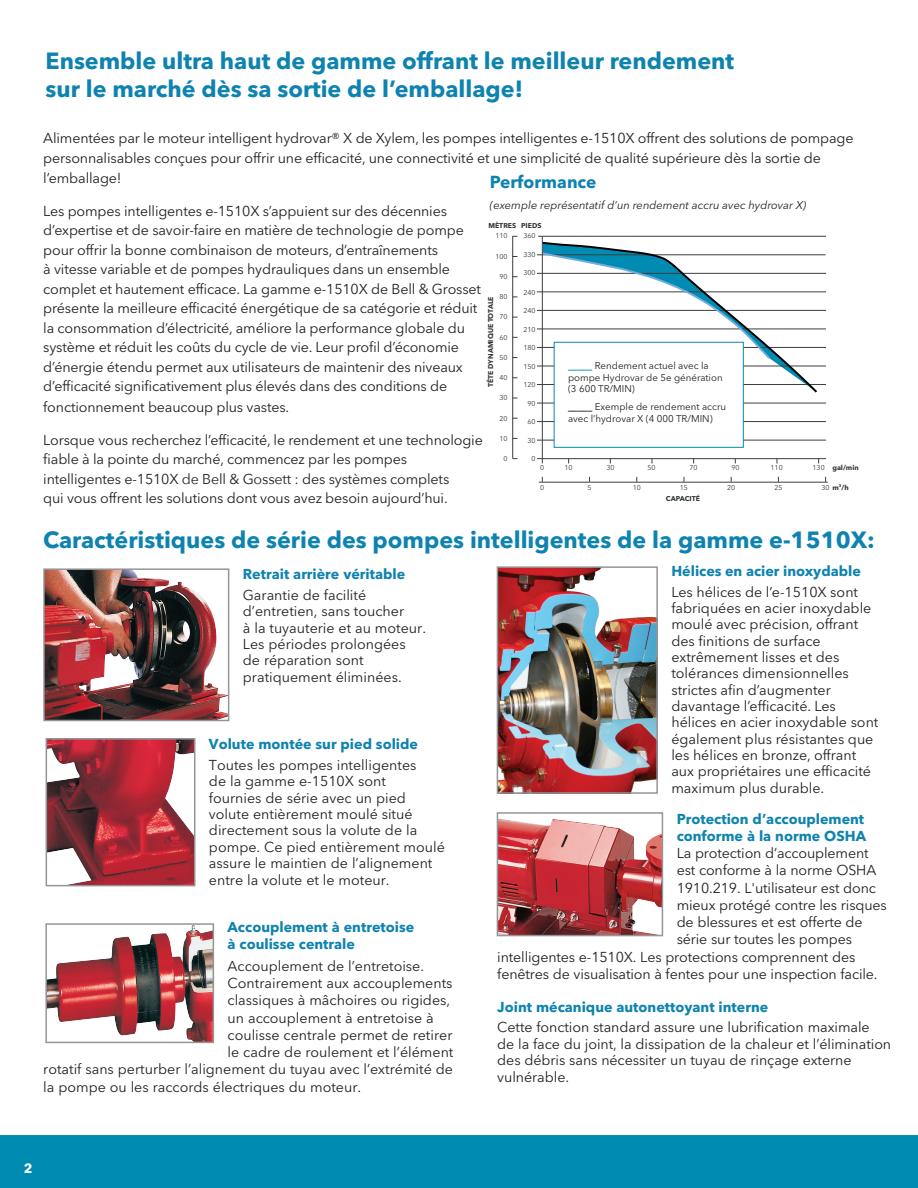
<style>
.page{position:relative;width:918px;height:1188px;background:#fff}
.page>*{position:absolute;margin:0;border:0;box-sizing:border-box;transform-origin:0 0}
.t1{font:700 23.25px/27.9px "Avenir Next LT Pro";color:#0e83af}
.Interior_Headline{font:700 17.25px "Avenir Next LT Pro";color:#0e83af}
.t2{font:14.25px/16.4px "Avenir Next LT Pro";letter-spacing:-.01em;color:#231f20}
.t3{font:700 14.25px/17.2px "Avenir Next LT Pro";color:#0e83af}
.t4{font:700 13.5px "Avenir Next";color:#fff}
.Interior_Headline-2{font:italic 11.25px "Avenir Next LT Pro";color:#231f20}
.Interior_Headline-3{font:9.75px/11.7px "Avenir Next LT Pro";color:#231f20}
.t5{font:6.9px "Avenir Next LT Pro";color:#323738}
.t6{font:700 6.9px "Avenir Next LT Pro";color:#323738}
.s1{font-family:"Avenir Next"}
.s2{font-weight:700;color:#008bb3}
.s3{font-weight:700}
.s4{font-weight:400}
</style>
<div class="page">
<div style="left:0;top:1135px;width:918px;height:53px;background:#008bb3"></div>
<hr style="left:537px;top:254px;width:289px;height:1px;background:#3e3e3f">
<hr style="left:537px;top:273px;width:289px;height:1px;background:#3e3e3f">
<hr style="left:537px;top:310px;width:289px;height:1px;background:#3e3e3f">
<hr style="left:537px;top:291px;width:289px;height:1px;background:#3e3e3f">
<hr style="left:537px;top:328px;width:289px;height:1px;background:#3e3e3f">
<hr style="left:537px;top:347px;width:289px;height:1px;background:#3e3e3f">
<hr style="left:537px;top:366px;width:289px;height:1px;background:#3e3e3f">
<hr style="left:537px;top:384px;width:289px;height:1px;background:#3e3e3f">
<hr style="left:537px;top:403px;width:289px;height:1px;background:#3e3e3f">
<hr style="left:537px;top:421px;width:289px;height:1px;background:#3e3e3f">
<hr style="left:537px;top:440px;width:289px;height:1px;background:#3e3e3f">
<hr style="left:537px;top:458px;width:289px;height:1px;background:#3e3e3f">
<hr style="left:539px;top:482px;width:289px;height:1px;background:#3e3e3f">
<hr style="left:538px;top:236px;width:288px;height:1px;background:#3e3e3f">
<svg style="left:540px;top:241px;width:279px;height:154px"></svg>
<hr style="left:542px;top:236px;width:1px;height:223px;background:#3e3e3f">
<hr style="left:512px;top:236px;width:1px;height:222px;background:#3e3e3f">
<div style="left:554px;top:342px;width:190px;height:106px;background:#fff;border:1px solid #008bb3"></div>
<img style="left:46px;top:571px;width:180px;height:147px">
<div style="left:43px;top:568px;width:186px;height:153px;border:2px solid #939598"></div>
<img style="left:500px;top:569px;width:155px;height:222px">
<div style="left:497px;top:566px;width:161px;height:228px;border:2px solid #939598"></div>
<img style="left:49px;top:741px;width:143px;height:142px">
<div style="left:46px;top:738px;width:149px;height:148px;border:2px solid #939598"></div>
<img style="left:48px;top:926px;width:163px;height:114px">
<div style="left:45px;top:923px;width:169px;height:120px;border:2px solid #939598"></div>
<img style="left:500px;top:819px;width:160px;height:114px">
<div style="left:497px;top:812px;width:166px;height:124px;border:2px solid #939598"></div>
<p class="t1" style="left:46px;top:47px;width:690px">Ensemble ultra haut de gamme offrant le meilleur rendement sur le marché dès sa sortie de l’emballage!</p>
<p class="t2" style="left:43px;top:128px;width:812px;line-height:19.8px">Alimentées par le moteur intelligent hydrovar® X de Xylem, les pompes intelligentes e-1510X offrent des solutions de pompage personnalisables conçues pour offrir une efficacité, une connectivité et une simplicité de qualité supérieure dès la sortie de l’emballage!</p>
<p class="t2" style="left:43px;top:201px;width:439px;line-height:19.5px">Les pompes intelligentes e-1510X s’appuient sur des décennies d’expertise et de savoir-faire en matière de technologie de pompe pour offrir la bonne combinaison de moteurs, d’entraînements<br>à vitesse variable et de pompes hydrauliques dans un ensemble complet et hautement efficace. La gamme e-1510X de Bell &amp; Grosset présente la meilleure efficacité énergétique de sa catégorie et réduit la consommation d’électricité, améliore la performance globale du système et réduit les coûts du cycle de vie. Leur profil d’économie d’énergie étendu permet aux utilisateurs de maintenir des niveaux d’efficacité significativement plus élevés dans des conditions de fonctionnement beaucoup plus vastes.</p>
<p class="t2" style="left:43px;top:430px;width:441px;line-height:19.5px">Lorsque vous recherchez l’efficacité, le rendement et une technologie fiable à la pointe du marché, commencez par les pompes intelligentes e-1510X <span class="s1">de Bell &amp; Gossett</span> : des systèmes complets<br>qui vous offrent les solutions dont vous avez besoin aujourd’hui.</p>
<p class="Interior_Headline" style="left:490px;top:172px;width:108px">Performance</p>
<p class="Interior_Headline-2" style="left:490px;top:198px;width:318px">(exemple représentatif d’un rendement accru avec hydrovar X)</p>
<p class="t6" style="left:488px;top:222px;width:55px">MÈTRES PIEDS</p>
<p class="t5" style="left:495px;top:232px;width:14px">110</p>
<p class="t5" style="left:523px;top:232px;width:14px">360</p>
<p class="t5" style="left:523px;top:250px;width:14px">330</p>
<p class="t5" style="left:495px;top:252px;width:14px">100</p>
<p class="t5" style="left:523px;top:269px;width:14px">300</p>
<p class="t5" style="left:500px;top:272px;width:10px">90</p>
<p class="t5" style="left:523px;top:288px;width:14px">240</p>
<p class="t5" style="left:500px;top:293px;width:10px">80</p>
<p class="t6" style="left:487px;top:387px;width:92px;rotate:-90deg">TÊTE DYNAMIQUE TOTALE</p>
<p class="t5" style="left:523px;top:306px;width:14px">240</p>
<p class="t5" style="left:500px;top:313px;width:10px">70</p>
<p class="t5" style="left:523px;top:325px;width:14px">210</p>
<p class="t5" style="left:500px;top:333px;width:10px">60</p>
<p class="t5" style="left:523px;top:343px;width:14px">180</p>
<p class="t5" style="left:500px;top:353px;width:10px">50</p>
<p class="Interior_Headline-3" style="left:568px;top:360px;width:156px"><span class="s2">_____</span> Rendement actuel avec la pompe Hydrovar de 5e génération (3 600 TR/MIN)</p>
<p class="Interior_Headline-3" style="left:568px;top:401px;width:160px"><span class="s3">_____</span> Exemple de rendement accru avec l’hydrovar X (4 000 TR/MIN)</p>
<p class="t5" style="left:523px;top:362px;width:14px">150</p>
<p class="t5" style="left:500px;top:374px;width:10px">40</p>
<p class="t5" style="left:523px;top:380px;width:14px">120</p>
<p class="t5" style="left:500px;top:394px;width:10px">30</p>
<p class="t5" style="left:527px;top:399px;width:10px">90</p>
<p class="t5" style="left:500px;top:414px;width:10px">20</p>
<p class="t5" style="left:527px;top:417px;width:10px">60</p>
<p class="t5" style="left:500px;top:434px;width:10px">10</p>
<p class="t5" style="left:527px;top:436px;width:10px">30</p>
<p class="t5" style="left:504px;top:455px;width:6px">0</p>
<p class="t5" style="left:531px;top:455px;width:6px">0</p>
<p class="t6" style="left:832px;top:463px;width:28px">gal/min</p>
<p class="t5" style="left:540px;top:463px;width:6px">0</p>
<p class="t5" style="left:565px;top:463px;width:10px">10</p>
<p class="t5" style="left:606px;top:463px;width:10px">30</p>
<p class="t5" style="left:648px;top:463px;width:10px">50</p>
<p class="t5" style="left:690px;top:463px;width:10px">70</p>
<p class="t5" style="left:732px;top:463px;width:10px">90</p>
<p class="t5" style="left:771px;top:463px;width:14px">110</p>
<p class="t5" style="left:813px;top:463px;width:14px">130</p>
<p class="t5" style="left:540px;top:483px;width:6px">0</p>
<p class="t5" style="left:588px;top:483px;width:6px">5</p>
<p class="t5" style="left:633px;top:483px;width:10px">10</p>
<p class="t5" style="left:680px;top:483px;width:10px">15</p>
<p class="t5" style="left:727px;top:483px;width:10px">20</p>
<p class="t5" style="left:774px;top:483px;width:10px">25</p>
<p class="t6" style="left:822px;top:483px;width:29px"><span class="s4">30</span> m<sup>3</sup>/h</p>
<p class="t6" style="left:666px;top:494px;width:36px">CAPACITÉ</p>
<p class="t1" style="left:43px;top:526px;width:833px">Caractéristiques de série des pompes intelligentes de la gamme e-1510X:</p>
<p class="t3" style="left:243px;top:565px;width:164px">Retrait arrière véritable</p>
<p class="t2" style="left:243px;top:587px;width:185px">Garantie de facilité d’entretien, sans toucher<br>à la tuyauterie et au moteur.<br>Les périodes prolongées de réparation sont pratiquement éliminées.</p>
<p class="t3" style="left:671px;top:562px;width:191px">Hélices en acier inoxydable</p>
<p class="t2" style="left:671px;top:583px;width:209px">Les hélices de l’e-1510X sont fabriquées en acier inoxydable moulé avec précision, offrant des finitions de surface extrêmement lisses et des tolérances dimensionnelles strictes afin d’augmenter davantage l’efficacité. Les hélices en acier inoxydable sont également plus résistantes que les hélices en bronze, offrant aux propriétaires une efficacité maximum plus durable.</p>
<p class="t3" style="left:209px;top:735px;width:211px">Volute montée sur pied solide</p>
<p class="t2" style="left:209px;top:757px;width:237px">Toutes les pompes intelligentes<br>de la gamme e-1510X sont<br>fournies de série avec un pied volute entièrement moulé situé directement sous la volute de la pompe. Ce pied entièrement moulé assure le maintien de l’alignement entre la volute et le moteur.</p>
<p class="t3" style="left:228px;top:918px;width:188px">Accouplement à entretoise à coulisse centrale</p>
<p class="t2" style="left:228px;top:958px;width:198px">Accouplement de l’entretoise.</p>
<p class="t2" style="left:228px;top:975px;width:226px">Contrairement aux accouplements</p>
<p class="t2" style="left:228px;top:992px;width:224px">classiques à mâchoires ou rigides,</p>
<p class="t2" style="left:228px;top:1009px;width:208px">un accouplement à entretoise à</p>
<p class="t2" style="left:228px;top:1027px;width:226px">coulisse centrale permet de retirer</p>
<p class="t2" style="left:228px;top:1044px;width:227px">le cadre de roulement et l’élément</p>
<p class="t2" style="left:43px;top:1061px;width:411px">rotatif sans perturber l’alignement du tuyau avec l’extrémité de</p>
<p class="t2" style="left:43px;top:1078px;width:319px">la pompe ou les raccords électriques du moteur.</p>
<p class="t3" style="left:677px;top:810px;width:191px">Protection d’accouplement conforme à la norme OSHA</p>
<p class="t2" style="left:677px;top:845px;width:194px">La protection d’accouplement</p>
<p class="t2" style="left:677px;top:862px;width:201px">est conforme à la norme OSHA</p>
<p class="t2" style="left:677px;top:879px;width:201px">1910.219. L'utilisateur est donc</p>
<p class="t2" style="left:677px;top:897px;width:212px">mieux protégé contre les risques</p>
<p class="t2" style="left:677px;top:914px;width:188px">de blessures et est offerte de</p>
<p class="t2" style="left:677px;top:931px;width:177px">série sur toutes les pompes</p>
<p class="t2" style="left:497px;top:948px;width:360px">intelligentes e-1510X. Les protections comprennent des</p>
<p class="t2" style="left:497px;top:966px;width:382px">fenêtres de visualisation à fentes pour une inspection facile.</p>
<p class="t3" style="left:497px;top:998px;width:273px">Joint mécanique autonettoyant interne</p>
<p class="t2" style="left:497px;top:1019px;width:395px">Cette fonction standard assure une lubrification maximale<br>de la face du joint, la dissipation de la chaleur et l’élimination des débris sans nécessiter un tuyau de rinçage externe vulnérable.</p>
<p class="t4" style="left:24px;top:1156px;width:10px">2</p>
</div>
